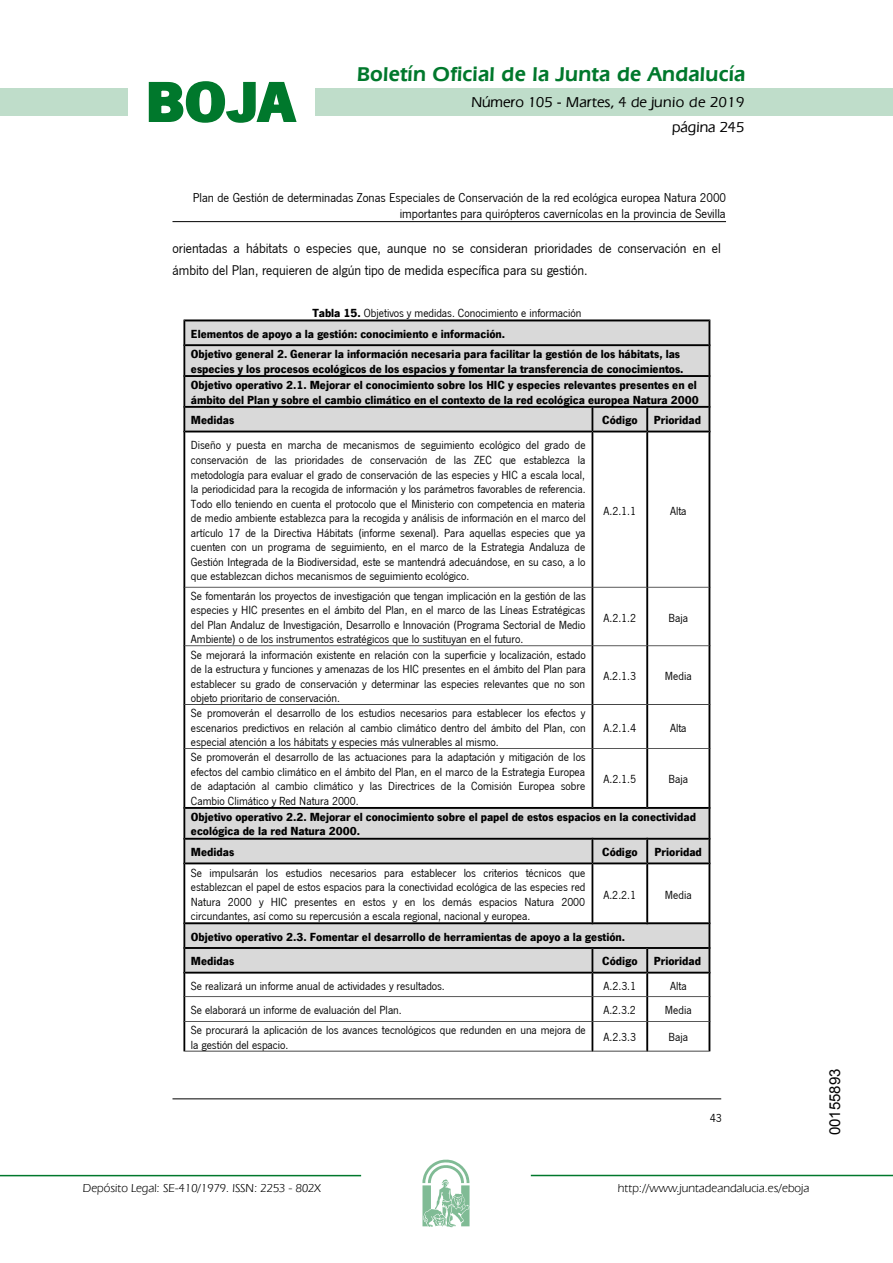
<style>
.page{position:relative;width:893px;height:1263px;background:#fff}
.page>*{position:absolute;margin:0;border:0;box-sizing:border-box;transform-origin:0 0}
.t1{font:700 57.75px "News Got T";color:#00782c;scale:1.14 1}
.t2{font:600 21px "Eras IT Cby BT";letter-spacing:.01em;color:#00782c}
.t3{font:500 15px/24.5px "Eras IT Cby BT";color:#000;text-align:right}
.t4{font:15px "Arial";color:#000}
.t5{font:14.55px/22.6px "News Got T";color:#000}
.t6{font:13.35px/15.9px "News Got T";color:#000;text-align:right}
.t7{font:12.15px/14.5px "News Got T";color:#000;text-align:justify}
.t8{font:700 12.15px/20.5px "News Got T";color:#000}
.t9{font:12px "Eras IT Cby BT";color:#000}
.s1{font-weight:400}
</style>
<div class="page">
<div style="left:315px;top:88px;width:577px;height:28px;background:#bfddca"></div>
<div style="left:0;top:88px;width:128px;height:28px;background:#bfddca"></div>
<hr style="left:0;top:1175px;width:361px;height:1px;background:#00782c">
<svg style="left:422px;top:1159px;width:47px;height:68px"></svg>
<hr style="left:531px;top:1175px;width:361px;height:1px;background:#00782c">
<svg style="left:148px;top:81px;width:149px;height:42px"></svg>
<svg style="left:183px;top:320px;width:527px;height:732px"></svg>
<hr style="left:172px;top:221px;width:554px;height:1px;background:#000">
<hr style="left:172px;top:1099px;width:549px;height:1px;background:#000">
<h1 class="t1" style="left:145px;top:68px;width:133px">BOJA</h1>
<h2 class="t2" style="left:357px;top:62px;width:390px">Boletín Oficial de la Junta de Andalucía</h2>
<p class="t3" style="left:471px;top:90px;width:274px">Número 105 - Martes, 4 de junio de 2019 página 245</p>
<p class="t6" style="left:193px;top:190px;width:534px">Plan de Gestión de determinadas Zonas Especiales de Conservación de la red ecológica europea Natura 2000 importantes para quirópteros cavernícolas en la provincia de Sevilla</p>
<p class="t5" style="left:172px;top:237px;width:549px">orientadas a hábitats o especies que, aunque no se consideran prioridades de conservación en el ámbito del Plan, requieren de algún tipo de medida específica para su gestión.</p>
<p class="t8" style="left:191px;top:303px;width:491px;text-indent:121px">Tabla 15. <span class="s1">Objetivos y medidas. Conocimiento e información<br></span>Elementos de apoyo a la gestión: conocimiento e información.<br>Objetivo general 2. Generar la información necesaria para facilitar la gestión de los hábitats, las</p>
<p class="t8" style="left:191px;top:360px;width:507px;line-height:16.4px">especies y los procesos ecológicos de los espacios y fomentar la transferencia de conocimientos.<br>Objetivo operativo 2.1. Mejorar el conocimiento sobre los HIC y especies relevantes presentes en el</p>
<p class="t8" style="left:191px;top:389px;width:509px">ámbito del Plan y sobre el cambio climático en el contexto de la red ecológica europea Natura 2000<br>Medidas</p>
<p class="t8" style="left:602px;top:410px;width:37px">Código</p>
<p class="t8" style="left:653px;top:410px;width:49px">Prioridad</p>
<p class="t7" style="left:191px;top:438px;width:396px">Diseño y puesta en marcha de mecanismos de seguimiento ecológico del grado de conservación de las prioridades de conservación de las ZEC que establezca la metodología para evaluar el grado de conservación de las especies y HIC a escala local, la periodicidad para la recogida de información y los parámetros favorables de referencia.<br>Todo ello teniendo en cuenta el protocolo que el Ministerio con competencia en materia de medio ambiente establezca para la recogida y análisis de información en el marco del artículo 17 de la Directiva Hábitats (informe sexenal). Para aquellas especies que ya cuenten con un programa de seguimiento, en el marco de la Estrategia Andaluza de Gestión Integrada de la Biodiversidad, este se mantendrá adecuándose, en su caso, a lo que establezcan dichos mecanismos de seguimiento ecológico.</p>
<p class="t7" style="left:191px;top:589px;width:396px">Se fomentarán los proyectos de investigación que tengan implicación en la gestión de las especies y HIC presentes en el ámbito del Plan, en el marco de las Líneas Estratégicas del Plan Andaluz de Investigación, Desarrollo e Innovación (Programa Sectorial de Medio Ambiente) o de los instrumentos estratégicos que lo sustituyan en el futuro.</p>
<p class="t7" style="left:191px;top:647px;width:396px">Se mejorará la información existente en relación con la superficie y localización, estado de la estructura y funciones y amenazas de los HIC presentes en el ámbito del Plan para establecer su grado de conservación y determinar las especies relevantes que no son objeto prioritario de conservación.</p>
<p class="t7" style="left:191px;top:706px;width:396px">Se promoverán el desarrollo de los estudios necesarios para establecer los efectos y escenarios predictivos en relación al cambio climático dentro del ámbito del Plan, con especial atención a los hábitats y especies más vulnerables al mismo.</p>
<p class="t7" style="left:603px;top:504px;width:34px">A.2.1.1</p>
<p class="t7" style="left:670px;top:504px;width:18px">Alta</p>
<p class="t7" style="left:603px;top:611px;width:34px">A.2.1.2</p>
<p class="t7" style="left:668px;top:611px;width:21px">Baja</p>
<p class="t7" style="left:603px;top:669px;width:34px">A.2.1.3</p>
<p class="t7" style="left:665px;top:669px;width:28px">Media</p>
<p class="t7" style="left:603px;top:721px;width:34px">A.2.1.4</p>
<p class="t7" style="left:670px;top:721px;width:18px">Alta</p>
<p class="t7" style="left:191px;top:750px;width:396px">Se promoverán el desarrollo de las actuaciones para la adaptación y mitigación de los efectos del cambio climático en el ámbito del Plan, en el marco de la Estrategia Europea de adaptación al cambio climático y las Directrices de la Comisión Europea sobre Cambio Climático y Red Natura 2000.</p>
<p class="t7" style="left:603px;top:772px;width:34px">A.2.1.5</p>
<p class="t7" style="left:668px;top:772px;width:21px">Baja</p>
<p class="t8" style="left:191px;top:810px;width:506px;line-height:14.5px">Objetivo operativo 2.2. Mejorar el conocimiento sobre el papel de estos espacios en la conectividad ecológica de la red Natura 2000.</p>
<p class="t8" style="left:191px;top:842px;width:45px">Medidas</p>
<p class="t8" style="left:602px;top:842px;width:37px">Código</p>
<p class="t8" style="left:654px;top:842px;width:49px">Prioridad</p>
<p class="t7" style="left:191px;top:866px;width:396px">Se impulsarán los estudios necesarios para establecer los criterios técnicos que establezcan el papel de estos espacios para la conectividad ecológica de las especies red Natura 2000 y HIC presentes en estos y en los demás espacios Natura 2000 circundantes, así como su repercusión a escala regional, nacional y europea.</p>
<p class="t7" style="left:603px;top:887px;width:34px">A.2.2.1</p>
<p class="t7" style="left:665px;top:887px;width:28px">Media</p>
<p class="t8" style="left:191px;top:924px;width:436px;line-height:24.6px">Objetivo operativo 2.3. Fomentar el desarrollo de herramientas de apoyo a la gestión.<br>Medidas</p>
<p class="t8" style="left:602px;top:951px;width:37px">Código</p>
<p class="t8" style="left:653px;top:951px;width:49px">Prioridad</p>
<p class="t7" style="left:191px;top:979px;width:255px">Se realizará un informe anual de actividades y resultados.</p>
<p class="t7" style="left:603px;top:979px;width:34px">A.2.3.1</p>
<p class="t7" style="left:670px;top:979px;width:18px">Alta</p>
<p class="t7" style="left:191px;top:1003px;width:212px">Se elaborará un informe de evaluación del Plan.</p>
<p class="t7" style="left:603px;top:1003px;width:34px">A.2.3.2</p>
<p class="t7" style="left:665px;top:1003px;width:28px">Media</p>
<p class="t7" style="left:191px;top:1023px;width:396px">Se procurará la aplicación de los avances tecnológicos que redunden en una mejora de la gestión del espacio.</p>
<p class="t7" style="left:603px;top:1030px;width:34px">A.2.3.3</p>
<p class="t7" style="left:668px;top:1030px;width:21px">Baja</p>
<p class="t7" style="left:710px;top:1111px;width:13px">43</p>
<p class="t9" style="left:83px;top:1181px;width:239px">Depósito Legal: SE-410/1979. ISSN: 2253 - 802X</p>
<p class="t9" style="left:618px;top:1181px;width:193px">http://www.juntadeandalucia.es/eboja</p>
<p class="t4" style="left:825px;top:1135px;width:68px;rotate:-90deg">00155893</p>
</div>
